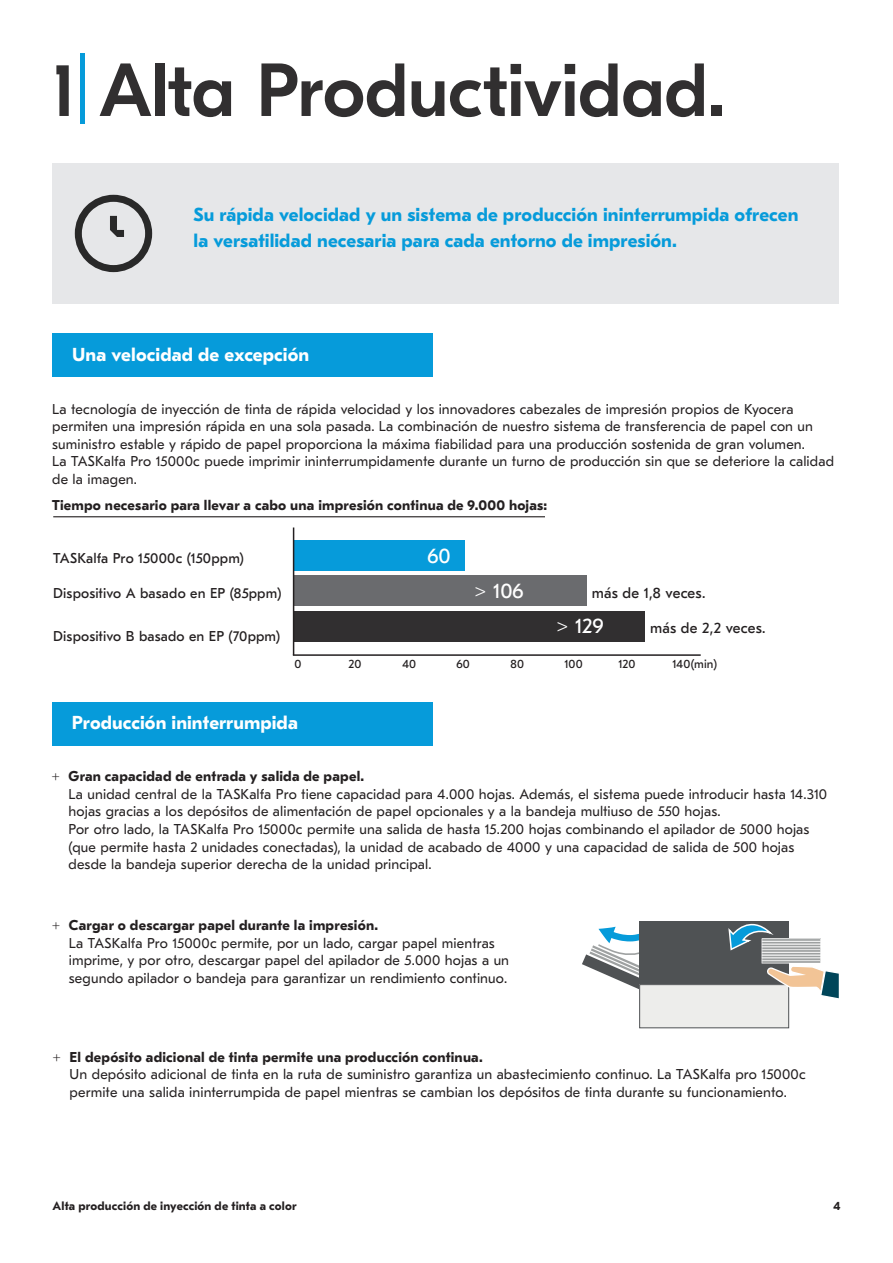
<style>
.page{position:relative;width:893px;height:1263px;background:#fff}
.page>*{position:absolute;margin:0;border:0;box-sizing:border-box;transform-origin:0 0}
.t1{font:500 75px "GT Eesti Pro Display";letter-spacing:-.01em;color:#312f30}
.t2{font:21px "GT Eesti Pro Text";letter-spacing:.005em;color:#fff}
.t3{font:700 18.75px/26.2px "GT Eesti Pro Text";letter-spacing:.005em;color:#069bda}
.t4{font:700 18.75px "GT Eesti Pro Text";letter-spacing:.005em;color:#fff}
.t5{font:15px "GT Eesti Pro Text";letter-spacing:.01em;color:#231f20}
.t6{font:14.25px/17.5px "GT Eesti Pro Text";letter-spacing:.01em;color:#231f20}
.t7{font:14.25px "GT Eesti Pro Text";letter-spacing:.01em;color:#231f20}
.t8{font:700 14.25px "GT Eesti Pro Text";letter-spacing:.015em;color:#231f20}
.t9{font:700 12px "GT Eesti Pro Text";letter-spacing:.015em;color:#231f20}
.t10{font:12px "GT Eesti Pro Text";letter-spacing:.015em;color:#231f20}
.s1{font-weight:700}
</style>
<div class="page">
<div style="left:52px;top:163px;width:786px;height:141px;background:#e6e7e9"></div>
<svg style="left:75px;top:195px;width:77px;height:77px"></svg>
<div style="left:53px;top:333px;width:380px;height:44px;background:#069bda"></div>
<div style="left:52px;top:702px;width:381px;height:44px;background:#069bda"></div>
<div style="left:294px;top:540px;width:171px;height:30px;background:#069bda"></div>
<div style="left:294px;top:575px;width:293px;height:31px;background:#6a6b6e"></div>
<div style="left:294px;top:611px;width:351px;height:31px;background:#312f30"></div>
<hr style="left:293px;top:527px;width:1px;height:128px;background:#231f20">
<hr style="left:293px;top:654px;width:408px;height:2px;background:#231f20">
<svg style="left:582px;top:927px;width:58px;height:62px"></svg>
<div style="left:640px;top:921px;width:149px;height:107px;background:#4f5254"></div>
<div style="left:640px;top:985px;width:149px;height:43px;background:#ededeb"></div>
<div style="left:639px;top:984px;width:150px;height:44px;border:1px solid #4f5254"></div>
<svg style="left:727px;top:923px;width:112px;height:77px"></svg>
<hr style="left:53px;top:516px;width:492px;height:1px;background:#231f20">
<hr style="left:80px;top:53px;width:4px;height:71px;background:#069bda">
<h1 class="t1" style="left:52px;top:50px;width:675px">1 Alta Productividad.</h1>
<h3 class="t3" style="left:193px;top:202px;width:606px">Su rápida velocidad y un sistema de producción ininterrumpida ofrecen la versatilidad necesaria para cada entorno de impresión.</h3>
<h3 class="t4" style="left:72px;top:344px;width:238px">Una velocidad de excepción</h3>
<p class="t6" style="left:52px;top:400px;width:783px">La tecnología de inyección de tinta de rápida velocidad y los innovadores cabezales de impresión propios de Kyocera permiten una impresión rápida en una sola pasada. La combinación de nuestro sistema de transferencia de papel con un suministro estable y rápido de papel proporciona la máxima fiabilidad para una producción sostenida de gran volumen.<br>La TASKalfa Pro 15000c puede imprimir ininterrumpidamente durante un turno de producción sin que se deteriore la calidad de la imagen.</p>
<p class="t8" style="left:52px;top:497px;width:497px">Tiempo necesario para llevar a cabo una impresión continua de 9.000 hojas:</p>
<p class="t7" style="left:53px;top:550px;width:192px">TASKalfa Pro 15000c (150ppm)</p>
<h2 class="t2" style="left:427px;top:544px;width:25px">60</h2>
<p class="t7" style="left:53px;top:585px;width:229px">Dispositivo A basado en EP (85ppm)</p>
<h2 class="t2" style="left:474px;top:579px;width:51px">&gt; 106</h2>
<p class="t5" style="left:592px;top:584px;width:115px">más de 1,8 veces.</p>
<p class="t7" style="left:53px;top:628px;width:228px">Dispositivo B basado en EP (70ppm)</p>
<h2 class="t2" style="left:556px;top:614px;width:49px">&gt; 129</h2>
<p class="t5" style="left:650px;top:619px;width:117px">más de 2,2 veces.</p>
<p class="t10" style="left:294px;top:657px;width:8px">0</p>
<p class="t10" style="left:348px;top:657px;width:14px">20</p>
<p class="t10" style="left:402px;top:657px;width:15px">40</p>
<p class="t10" style="left:456px;top:657px;width:15px">60</p>
<p class="t10" style="left:510px;top:657px;width:15px">80</p>
<p class="t10" style="left:564px;top:657px;width:20px">100</p>
<p class="t10" style="left:618px;top:657px;width:19px">120</p>
<p class="t10" style="left:672px;top:657px;width:46px">140(min)</p>
<h3 class="t4" style="left:72px;top:712px;width:227px">Producción ininterrumpida</h3>
<p class="t6" style="left:69px;top:768px;width:760px;text-indent:-17px">+ <span class="s1">Gran capacidad de entrada y salida de papel.<br></span>La unidad central de la TASKalfa Pro tiene capacidad para 4.000 hojas. Además, el sistema puede introducir hasta 14.310 hojas gracias a los depósitos de alimentación de papel opcionales y a la bandeja multiuso de 550 hojas.<br>Por otro lado, la TASKalfa Pro 15000c permite una salida de hasta 15.200 hojas combinando el apilador de 5000 hojas (que permite hasta 2 unidades conectadas), la unidad de acabado de 4000 y una capacidad de salida de 500 hojas desde la bandeja superior derecha de la unidad principal.</p>
<p class="t6" style="left:69px;top:917px;width:442px;text-indent:-17px">+ <span class="s1">Cargar o descargar papel durante la impresión.<br></span>La TASKalfa Pro 15000c permite, por un lado, cargar papel mientras imprime, y por otro, descargar papel del apilador de 5.000 hojas a un segundo apilador o bandeja para garantizar un rendimiento continuo.</p>
<p class="t6" style="left:70px;top:1048px;width:738px;text-indent:-17px">+ <span class="s1">El depósito adicional de tinta permite una producción continua.<br></span>Un depósito adicional de tinta en la ruta de suministro garantiza un abastecimiento continuo. La TASKalfa pro 15000c permite una salida ininterrumpida de papel mientras se cambian los depósitos de tinta durante su funcionamiento.</p>
<p class="t9" style="left:53px;top:1200px;width:245px">Alta producción de inyección de tinta a color</p>
<p class="t9" style="left:833px;top:1200px;width:9px">4</p>
</div>
